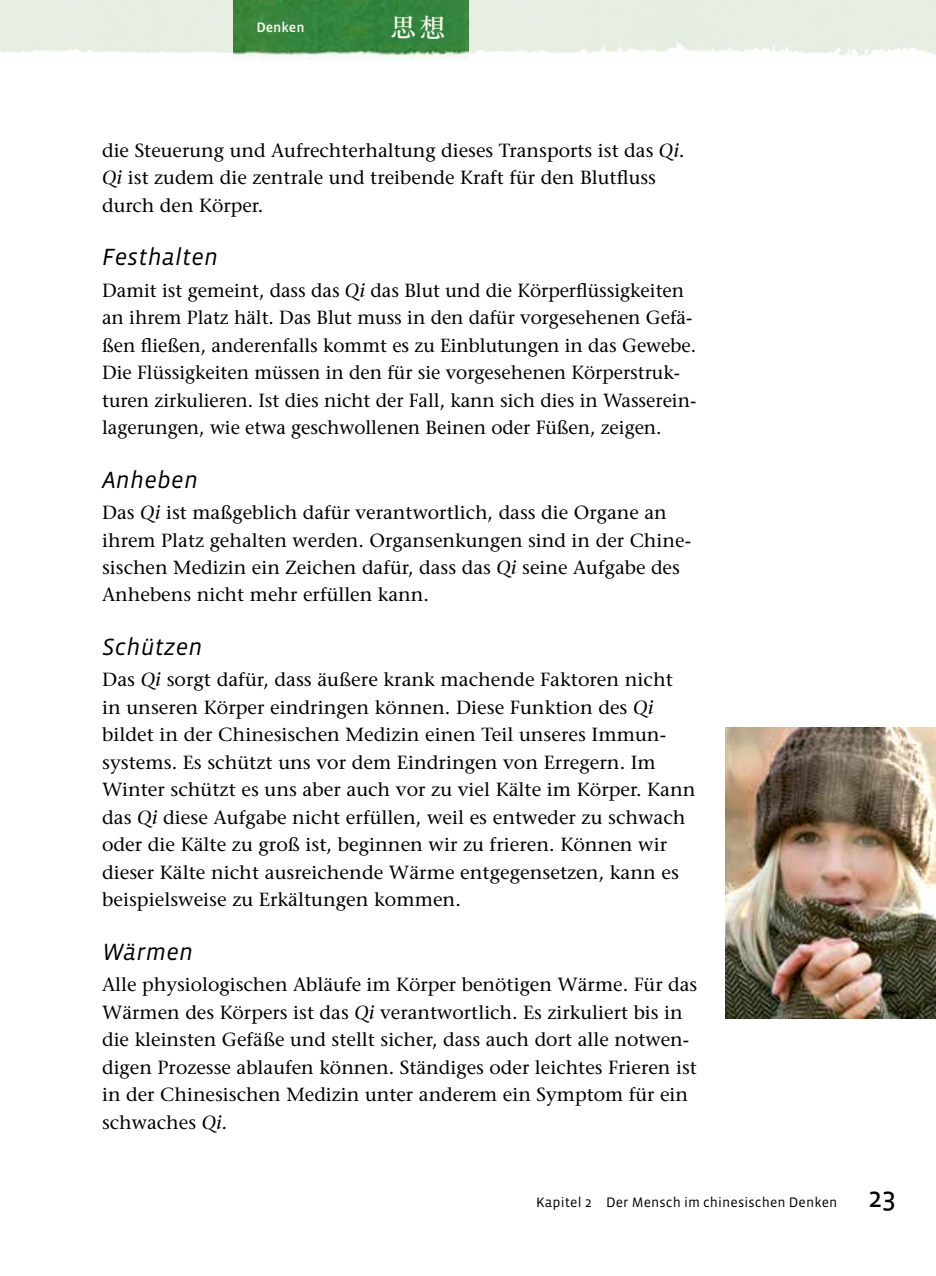
<style>
.page{position:relative;width:936px;height:1276px;background:#fff}
.page>*{position:absolute;margin:0;border:0;box-sizing:border-box;transform-origin:0 0}
.t1{font:26px "ST Songti TC Bold";color:#f5f7ec}
.t2{font:italic 24px "Vista Sans";letter-spacing:.01em;color:#000}
.t3{font:19px/27.4px "Stone Serif";color:#000}
.t4{font:14px "Vista Sans";letter-spacing:.01em;color:#000}
.t5{font:14px "Vista Sans Med";color:#f5f7ec}
.s1{font-style:italic}
.s2{font-family:"Vista Sans Reg";font-size:28px}
</style>
<div class="page">
<img style="left:0;top:0;width:935px;height:57px">
<img style="left:234px;top:0;width:234px;height:60px">
<img style="left:725px;top:727px;width:210px;height:291px">
<p class="t5" style="left:256px;top:21px;width:50px">Denken</p>
<h1 class="t1" style="left:390px;top:11px;width:57px">思 想</h1>
<p class="t3" style="left:102px;top:136px;width:584px">die Steuerung und Aufrechterhaltung dieses Transports ist das <span class="s1">Qi.<br>Qi</span> ist zudem die zentrale und treibende Kraft für den Blutfluss durch den Körper.</p>
<p class="t2" style="left:102px;top:245px;width:118px">Festhalten</p>
<p class="t3" style="left:102px;top:276px;width:595px">Damit ist gemeint, dass das <span class="s1">Qi</span> das Blut und die Körperflüssigkeiten an ihrem Platz hält. Das Blut muss in den dafür vorgesehenen Gefä&shy;ßen fließen, anderenfalls kommt es zu Einblutungen in das Gewebe.<br>Die Flüssigkeiten müssen in den für sie vorgesehenen Körperstruk&shy;turen zirkulieren. Ist dies nicht der Fall, kann sich dies in Wasserein&shy;lagerungen, wie etwa geschwollenen Beinen oder Füßen, zeigen.</p>
<p class="t2" style="left:102px;top:467px;width:97px">Anheben</p>
<p class="t3" style="left:102px;top:498px;width:590px">Das <span class="s1">Qi</span> ist maßgeblich dafür verantwortlich, dass die Organe an ihrem Platz gehalten werden. Organsenkungen sind in der Chine&shy;sischen Medizin ein Zeichen dafür, dass das <span class="s1">Qi</span> seine Aufgabe des Anhebens nicht mehr erfüllen kann.</p>
<p class="t2" style="left:102px;top:634px;width:102px">Schützen</p>
<p class="t3" style="left:102px;top:666px;width:595px">Das <span class="s1">Qi</span> sorgt dafür, dass äußere krank machende Faktoren nicht in unseren Körper eindringen können. Diese Funktion des <span class="s1">Qi </span>bildet in der Chinesischen Medizin einen Teil unseres Immun&shy;systems. Es schützt uns vor dem Eindringen von Erregern. Im Winter schützt es uns aber auch vor zu viel Kälte im Körper. Kann das <span class="s1">Qi</span> diese Aufgabe nicht erfüllen, weil es entweder zu schwach oder die Kälte zu groß ist, beginnen wir zu frieren. Können wir dieser Kälte nicht ausreichende Wärme entgegensetzen, kann es beispielsweise zu Erkältungen kommen.</p>
<p class="t2" style="left:102px;top:939px;width:93px">Wärmen</p>
<p class="t3" style="left:102px;top:970px;width:596px">Alle physiologischen Abläufe im Körper benötigen Wärme. Für das Wärmen des Körpers ist das <span class="s1">Qi</span> verantwortlich. Es zirkuliert bis in die kleinsten Gefäße und stellt sicher, dass auch dort alle notwen&shy;digen Prozesse ablaufen können. Ständiges oder leichtes Frieren ist in der Chinesischen Medizin unter anderem ein Symptom für ein schwaches <span class="s1">Qi.</span></p>
<p class="t4" style="left:536px;top:1195px;width:361px">Kapitel 2 Der Mensch im chinesischen Denken <span class="s2">23</span></p>
</div>
